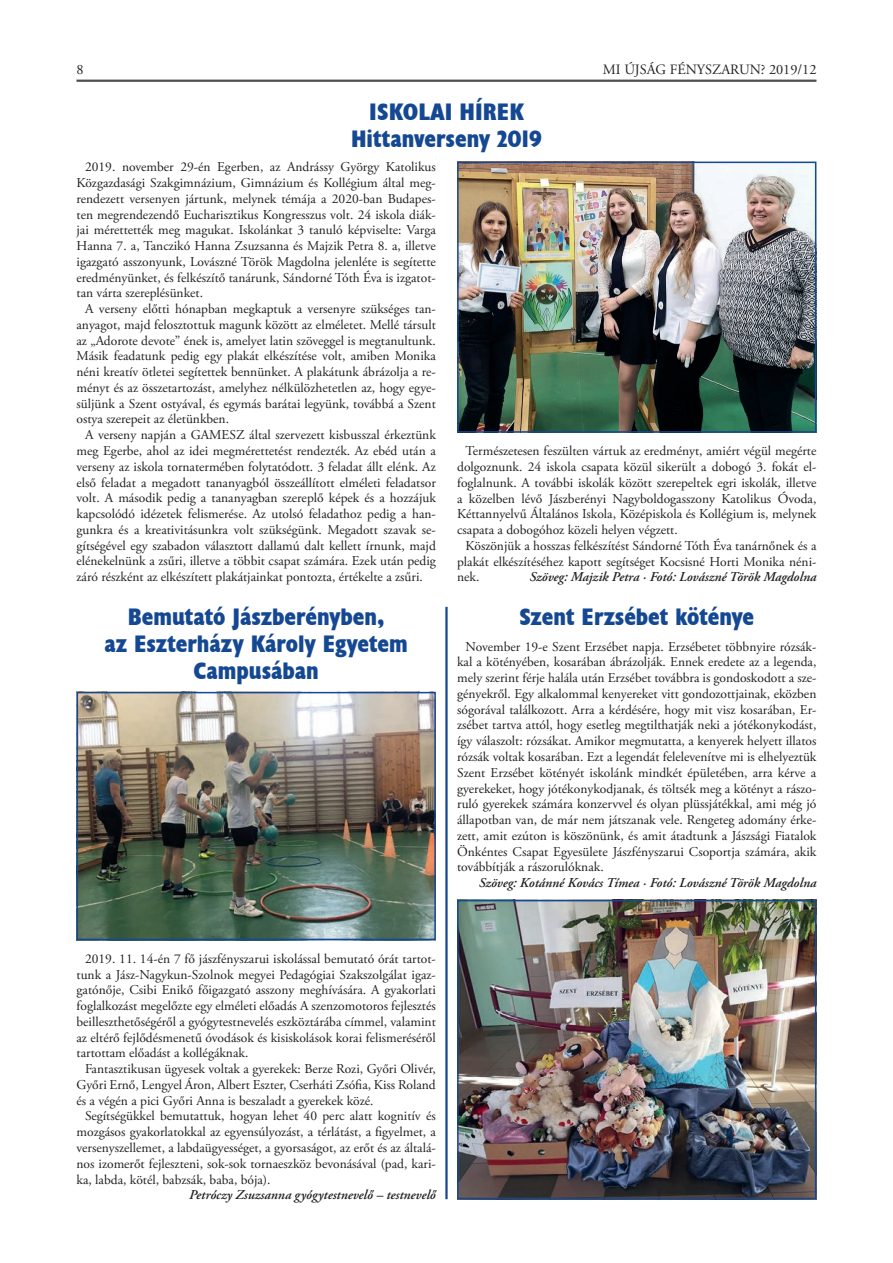
<style>
.page{position:relative;width:893px;height:1263px;background:#fff}
.page>*{position:absolute;margin:0;border:0;box-sizing:border-box;transform-origin:0 0}
.t1{font:24px/27px "Husa HU";color:#154892;text-align:center}
.t2{font:14.25px "Adobe Garamond Pro";color:#231f20}
.t3{font:13.5px/15.8px "Adobe Garamond Pro";color:#231f20;text-align:justify}
.t4{font:italic 600 13.5px "Adobe Garamond Pro";color:#231f20}
</style>
<div class="page">
<hr style="left:77px;top:80px;width:739px;height:1px;background:#231f20">
<hr style="left:77px;top:81px;width:739px;height:1px;background:#231f20">
<img style="left:460px;top:165px;width:353px;height:265px">
<div style="left:457px;top:162px;width:359px;height:271px;border:2px solid #154892"></div>
<img style="left:80px;top:695px;width:353px;height:242px">
<div style="left:77px;top:692px;width:359px;height:248px;border:2px solid #154892"></div>
<img style="left:460px;top:903px;width:353px;height:293px">
<div style="left:457px;top:900px;width:359px;height:299px;border:2px solid #154892"></div>
<hr style="left:445px;top:607px;width:3px;height:592px;background:#154892">
<p class="t2" style="left:77px;top:61px;width:9px">8</p>
<p class="t2" style="left:603px;top:61px;width:215px">MI ÚJSÁG FÉNYSZARUN? 2019/12</p>
<h1 class="t1" style="left:351px;top:98px;width:192px">ISKOLAI HÍREK<br>Hittanverseny 2019</h1>
<p class="t3" style="left:77px;top:160px;width:361px;text-indent:9px">2019. november 29-én Egerben, az Andrássy György Katolikus Közgazdasági Szakgimnázium, Gimnázium és Kollégium által meg&shy;rendezett versenyen jártunk, melynek témája a 2020-ban Budapes&shy;ten megrendezendő Eucharisztikus Kongresszus volt. 24 iskola diák&shy;jai mérettették meg magukat. Iskolánkat 3 tanuló képviselte: Varga Hanna 7. a, Tanczikó Hanna Zsuzsanna és Majzik Petra 8. a, illetve igazgató asszonyunk, Lovászné Török Magdolna jelenléte is segítette eredményünket, és felkészítő tanárunk, Sándorné Tóth Éva is izgatot&shy;tan várta szereplésünket.</p>
<p class="t3" style="left:77px;top:301px;width:361px;text-indent:9px">A verseny előtti hónapban megkaptuk a versenyre szükséges tan&shy;anyagot, majd felosztottuk magunk között az elméletet. Mellé társult az „Adorote devote” ének is, amelyet latin szöveggel is megtanultunk.<br>Másik feadatunk pedig egy plakát elkészítése volt, amiben Monika néni kreatív ötletei segítettek bennünket. A plakátunk ábrázolja a re&shy;ményt és az összetartozást, amelyhez nélkülözhetetlen az, hogy egye&shy;süljünk a Szent ostyával, és egymás barátai legyünk, továbbá a Szent ostya szerepeit az életünkben.</p>
<p class="t3" style="left:77px;top:428px;width:361px;text-indent:9px">A verseny napján a GAMESZ által szervezett kisbusszal érkeztünk meg Egerbe, ahol az idei megmérettetést rendezték. Az ebéd után a verseny az iskola tornatermében folytatódott. 3 feladat állt elénk. Az első feladat a megadott tananyagból összeállított elméleti feladatsor volt. A második pedig a tananyagban szereplő képek és a hozzájuk kapcsolódó idézetek felismerése. Az utolsó feladathoz pedig a han&shy;gunkra és a kreativitásunkra volt szükségünk. Megadott szavak se&shy;gítségével egy szabadon választott dallamú dalt kellett írnunk, majd elénekelnünk a zsűri, illetve a többit csapat számára. Ezek után pedig záró részként az elkészített plakátjainkat pontozta, értékelte a zsűri.</p>
<p class="t3" style="left:457px;top:444px;width:361px;text-indent:9px">Természetesen feszülten vártuk az eredményt, amiért végül megérte dolgoznunk. 24 iskola csapata közül sikerült a dobogó 3. fokát el&shy;foglalnunk. A további iskolák között szerepeltek egri iskolák, illetve a közelben lévő Jászberényi Nagyboldogasszony Katolikus Óvoda, Kéttannyelvű Általános Iskola, Középiskola és Kollégium is, melynek csapata a dobogóhoz közeli helyen végzett.</p>
<p class="t3" style="left:457px;top:538px;width:361px;text-indent:9px">Köszönjük a hosszas felkészítést Sándorné Tóth Éva tanárnőnek és a plakát elkészítéséhez kapott segítséget Kocsisné Horti Monika néni&shy;nek.</p>
<p class="t4" style="left:530px;top:569px;width:288px">Szöveg: Majzik Petra · Fotó: Lovászné Török Magdolna</p>
<h1 class="t1" style="left:104px;top:603px;width:305px">Bemutató Jászberényben,<br>az Eszterházy Károly Egyetem<br>Campusában</h1>
<h1 class="t1" style="left:519px;top:603px;width:236px">Szent Erzsébet köténye</h1>
<p class="t3" style="left:457px;top:639px;width:361px;text-indent:9px">November 19-e Szent Erzsébet napja. Erzsébetet többnyire rózsák&shy;kal a kötényében, kosarában ábrázolják. Ennek eredete az a legenda, mely szerint férje halála után Erzsébet továbbra is gondoskodott a sze&shy;gényekről. Egy alkalommal kenyereket vitt gondozottjainak, eközben sógorával találkozott. Arra a kérdésére, hogy mit visz kosarában, Er&shy;zsébet tartva attól, hogy esetleg megtilthatják neki a jótékonykodást, így válaszolt: rózsákat. Amikor megmutatta, a kenyerek helyett illatos rózsák voltak kosarában. Ezt a legendát felelevenítve mi is elhelyeztük Szent Erzsébet kötényét iskolánk mindkét épületében, arra kérve a gyerekeket, hogy jótékonykodjanak, és töltsék meg a kötényt a rászo&shy;ruló gyerekek számára konzervvel és olyan plüssjátékkal, ami még jó állapotban van, de már nem játszanak vele. Rengeteg adomány érke&shy;zett, amit ezúton is köszönünk, és amit átadtunk a Jászsági Fiatalok Önkéntes Csapat Egyesülete Jászfényszarui Csoportja számára, akik továbbítják a rászorulóknak.</p>
<p class="t4" style="left:479px;top:875px;width:339px">Szöveg: Kotánné Kovács Tímea · Fotó: Lovászné Török Magdolna</p>
<p class="t3" style="left:77px;top:951px;width:361px;text-indent:9px">2019. 11. 14-én 7 fő jászfényszarui iskolással bemutató órát tartot&shy;tunk a Jász-Nagykun-Szolnok megyei Pedagógiai Szakszolgálat igaz&shy;gatónője, Csibi Enikő főigazgató asszony meghívására. A gyakorlati foglalkozást megelőzte egy elméleti előadás A szenzomotoros fejlesztés beilleszthetőségéről a gyógytestnevelés eszköztárába címmel, valamint az eltérő fejlődésmenetű óvodások és kisiskolások korai felismeréséről tartottam előadást a kollégáknak.</p>
<p class="t3" style="left:77px;top:1061px;width:361px;text-indent:9px">Fantasztikusan ügyesek voltak a gyerekek: Berze Rozi, Győri Olivér, Győri Ernő, Lengyel Áron, Albert Eszter, Cserháti Zsófia, Kiss Roland és a végén a pici Győri Anna is beszaladt a gyerekek közé.</p>
<p class="t3" style="left:77px;top:1109px;width:361px;text-indent:9px">Segítségükkel bemutattuk, hogyan lehet 40 perc alatt kognitív és mozgásos gyakorlatokkal az egyensúlyozást, a térlátást, a figyelmet, a versenyszellemet, a labdaügyességet, a gyorsaságot, az erőt és az általá&shy;nos izomerőt fejleszteni, sok-sok tornaeszköz bevonásával (pad, kari&shy;ka, labda, kötél, babzsák, baba, bója).</p>
<p class="t4" style="left:189px;top:1187px;width:248px">Petróczy Zsuzsanna gyógytestnevelő – testnevelő</p>
</div>
